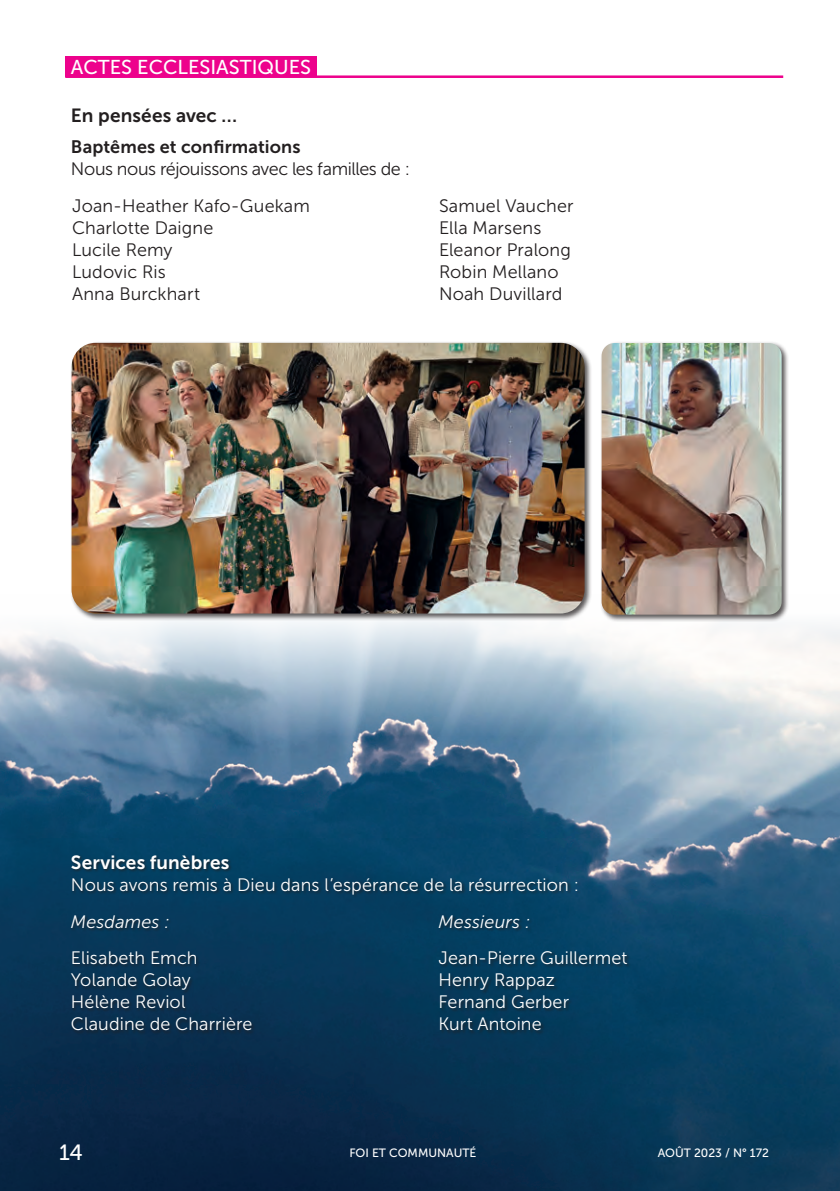
<style>
.page{position:relative;width:840px;height:1191px;background:#fff}
.page>*{position:absolute;margin:0;border:0;box-sizing:border-box;transform-origin:0 0}
.t1{font:22px "Museo Sans 500";color:#fff}
.t2{font:20px "Museo Sans 500";color:#fff}
.t3{font:19px "Museo Sans 700";letter-spacing:.01em;color:#fff}
.t4{font:19px "Museo Sans 700";letter-spacing:.01em;color:#231f20}
.t5{font:18px/22px "Museo Sans 300";letter-spacing:.005em;color:#fff}
.t6{font:18px/22px "Museo Sans 300";letter-spacing:.005em;color:#231f20}
.t7{font:18px "Museo Sans 300";letter-spacing:-.025em;color:#231f20}
.t8{font:18px "Museo Sans 700";letter-spacing:.01em;color:#231f20}
.t9{font:italic 18px "Museo Sans 300";letter-spacing:.01em;color:#fff}
.t10{font:12px "Museo Sans 500";color:#fff}
</style>
<div class="page">
<img style="left:0;top:621px;width:839px;height:570px">
<div style="left:65px;top:57px;width:252px;height:20px;background:#ed028c"></div>
<hr style="left:65px;top:75px;width:717px;height:3px;background:#ed028c">
<div style="left:71px;top:914px;width:560px;height:120px;background:#231f20;opacity:.75"></div>
<div style="left:71px;top:854px;width:509px;height:44px;background:#231f20;opacity:.75"></div>
<div style="left:599px;top:341px;width:190px;height:281px;background:#231f20;opacity:.75"></div>
<img style="left:601px;top:343px;width:180px;height:271px">
<div style="left:70px;top:341px;width:522px;height:280px;background:#231f20;opacity:.75"></div>
<img style="left:71px;top:343px;width:513px;height:270px">
<p class="t2" style="left:71px;top:56px;width:241px">ACTES ECCLESIASTIQUES</p>
<p class="t4" style="left:71px;top:105px;width:168px">En pensées avec …</p>
<p class="t8" style="left:71px;top:137px;width:231px">Baptêmes et confirmations</p>
<p class="t7" style="left:71px;top:159px;width:340px">Nous nous réjouissons avec les familles de :</p>
<p class="t6" style="left:72px;top:194px;width:239px">Joan-Heather Kafo-Guekam<br>Charlotte Daigne<br>Lucile Remy<br>Ludovic Ris<br>Anna Burckhart</p>
<p class="t6" style="left:439px;top:194px;width:136px">Samuel Vaucher<br>Ella Marsens<br>Eleanor Pralong<br>Robin Mellano<br>Noah Duvillard</p>
<p class="t3" style="left:71px;top:851px;width:160px">Services funèbres</p>
<p class="t5" style="left:71px;top:873px;width:509px">Nous avons remis à Dieu dans l’espérance de la résurrection :</p>
<p class="t9" style="left:71px;top:912px;width:100px">Mesdames :</p>
<p class="t5" style="left:71px;top:947px;width:183px">Elisabeth Emch<br>Yolande Golay<br>Hélène Reviol<br>Claudine de Charrière</p>
<p class="t9" style="left:438px;top:912px;width:93px">Messieurs :</p>
<p class="t5" style="left:438px;top:947px;width:190px">Jean-Pierre Guillermet<br>Henry Rappaz<br>Fernand Gerber<br>Kurt Antoine</p>
<p class="t1" style="left:59px;top:1140px;width:25px">14</p>
<p class="t10" style="left:349px;top:1146px;width:128px">FOI ET COMMUNAUTÉ</p>
<p class="t10" style="left:657px;top:1146px;width:113px">AOÛT 2023 / N° 172</p>
</div>
